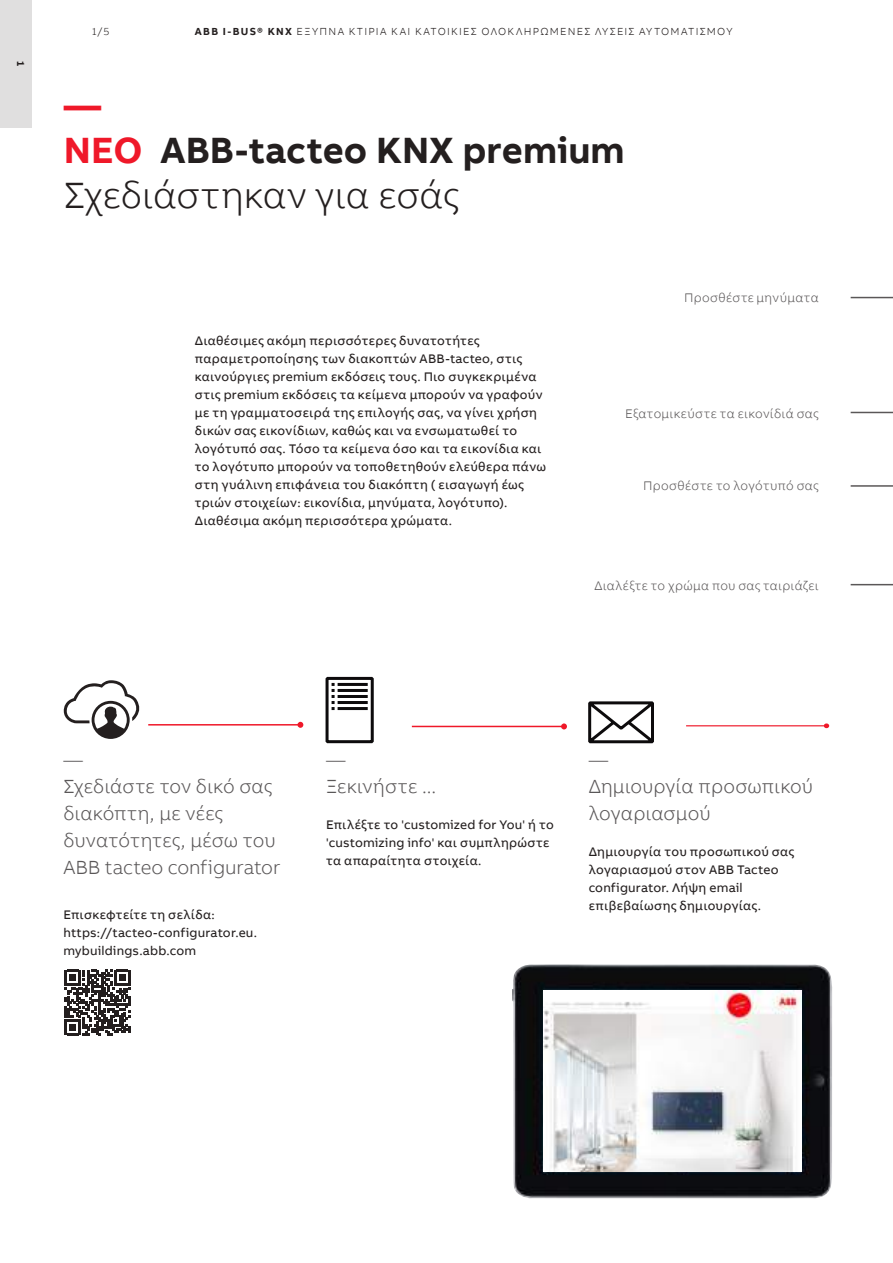
<style>
.page{position:relative;width:893px;height:1263px;background:#fff}
.page>*{position:absolute;margin:0;border:0;box-sizing:border-box;transform-origin:0 0}
.t1{font:700 37.5px/45px "AB Bvoice";color:#241f1f}
.t2{font:300 19.5px/27px "AB Bvoice";color:#5a5758}
.t3{font:12.75px/18px "AB Bvoice";letter-spacing:.015em;color:#241f1f}
.t4{font:300 12.75px "AB Bvoice";letter-spacing:.02em;color:#5a5758}
.t5{font:300 10.5px "AB Bvoice";letter-spacing:.115em;color:#241f1f}
.t6{font:700 10.5px "AB Bvoice";color:#241f1f}
.s1{font-weight:700}
.s2{color:#ef1829}
.s3{font-weight:300}
</style>
<div class="page">
<div style="left:0;top:0;width:31px;height:128px;background:#e0dfdf"></div>
<svg style="left:65px;top:970px;width:65px;height:65px"></svg>
<img style="left:512px;top:964px;width:320px;height:234px">
<img style="left:543px;top:990px;width:258px;height:181px">
<svg style="left:850px;top:296px;width:43px;height:3px"></svg>
<hr style="left:851px;top:412px;width:42px;height:1px;background:#5a5758">
<hr style="left:851px;top:485px;width:42px;height:2px;background:#5a5758">
<svg style="left:850px;top:583px;width:43px;height:3px"></svg>
<svg style="left:325px;top:676px;width:49px;height:68px"></svg>
<svg style="left:588px;top:701px;width:66px;height:43px"></svg>
<svg style="left:148px;top:722px;width:155px;height:6px"></svg>
<svg style="left:412px;top:723px;width:155px;height:6px"></svg>
<svg style="left:64px;top:680px;width:76px;height:59px"></svg>
<svg style="left:686px;top:723px;width:143px;height:5px"></svg>
<p class="t6" style="left:27px;top:61px;width:7px;rotate:90deg">1</p>
<p class="t5" style="left:92px;top:25px;width:19px">1/5</p>
<p class="t5" style="left:195px;top:25px;width:539px"><span class="s1">ABB I-BUS® KNX</span> ΈΞΥΠΝΑ ΚΤΊΡΙΑ ΚΑΙ ΚΑΤΟΙ ΚΊΕΣ ΟΛΟΚΛΗΡΩΜΈΝΕΣ ΛΎΣΕΙΣ ΑΥΤΟΜΑΤΙΣΜΟΎ</p>
<h1 class="t1" style="left:64px;top:83px;width:563px"><span class="s2">—<br>NEO</span> ΑΒΒ-tacteo KNX premium<br><span class="s3">Σχεδιάστηκαν για εσάς</span></h1>
<p class="t4" style="left:684px;top:290px;width:136px">Προσθέστε μηνύματα</p>
<p class="t3" style="left:195px;top:332px;width:353px">Διαθέσιμες ακόμη περισσότερες δυνατοτήτες παραμετροποίησης των διακοπτών ABB-tacteo, στις καινούργιες premium εκδόσεις τους. Πιο συγκεκριμένα στις premium εκδόσεις τα κείμενα μπορούν να γραφούν με τη γραμματοσειρά της επιλογής σας, να γίνει χρήση δικών σας εικονίδιων, καθώς και να ενσωματωθεί το λογότυπό σας. Τόσο τα κείμενα όσο και τα εικονίδια και το λογότυπο μπορούν να τοποθετηθούν ελεύθερα πάνω στη γυάλινη επιφάνεια του διακόπτη ( εισαγωγή έως τριών στοιχείων: εικονίδια, μηνύματα, λογότυπο).<br>Διαθέσιμα ακόμη περισσότερα χρώματα.</p>
<p class="t4" style="left:625px;top:406px;width:195px">Eξατομικεύστε τα εικονίδιά σας</p>
<p class="t4" style="left:643px;top:479px;width:177px">Προσθέστε το λογότυπό σας</p>
<p class="t4" style="left:594px;top:578px;width:226px">Διαλέξτε το χρώμα που σας ταιριάζει</p>
<h2 class="t2" style="left:63px;top:746px;width:218px">—<br>Σχεδιάστε τον δικό σας διακόπτη, με νέες δυνατότητες, μέσω του<br>ΑΒΒ tacteo configurator</h2>
<p class="t3" style="left:63px;top:906px;width:195px">Επισκεφτείτε τη σελίδα: https://tacteo-configurator.eu. mybuildings.abb.com</p>
<h2 class="t2" style="left:326px;top:746px;width:112px">—<br>Ξεκινήστε ...</h2>
<p class="t3" style="left:326px;top:816px;width:229px">Επιλέξτε το 'customized for You' ή το 'customizing info' και συμπληρώστε τα απαραίτητα στοιχεία.</p>
<h2 class="t2" style="left:589px;top:746px;width:226px">—<br>Δημιουργία προσωπικού λογαριασμού</h2>
<p class="t3" style="left:589px;top:843px;width:207px">Δημιουργία του προσωπικού σας λογαριασμού στον ABB Tacteo configurator. Λήψη email επιβεβαίωσης δημιουργίας.</p>
</div>
